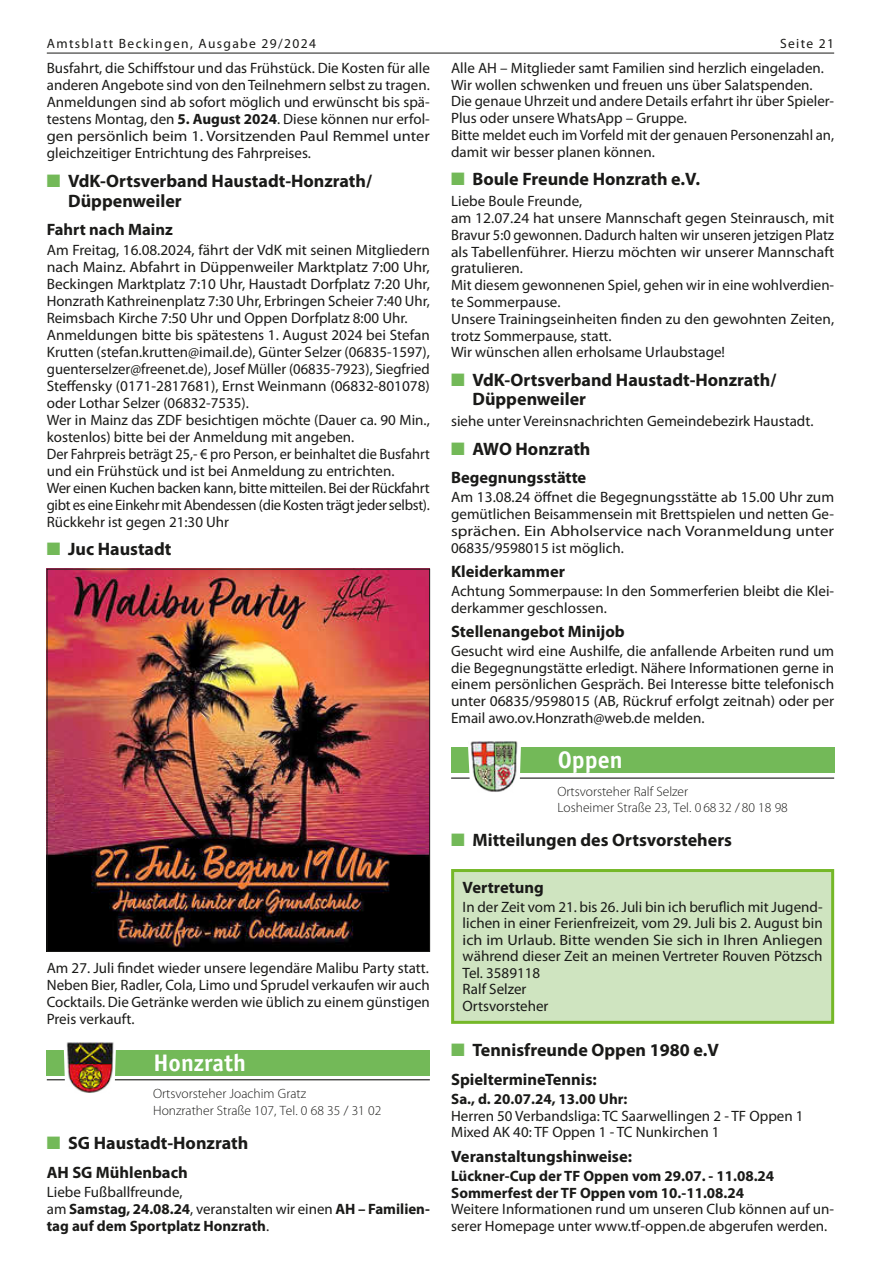
<style>
.page{position:relative;width:881px;height:1263px;background:#fff}
.page>*{position:absolute;margin:0;border:0;box-sizing:border-box;transform-origin:0 0}
.t1{font:700 24px "Officina Sans LT";color:#fff}
.t2{font:700 18px/19.8px "Myriad Pro";color:#1a1a18}
.t3{font:700 16.5px "Myriad Pro";color:#1a1a18}
.t4{font:15px/16.8px "Myriad Pro";color:#1a1a18}
.t5{font:700 15px/17px "Myriad Pro";color:#1a1a18}
.t6{font:300 13.5px/16.2px "Myriad Pro";color:#1a1a18}
.t7{font:13.5px "Myriad Pro";letter-spacing:.1em;color:#1a1a18}
.s1{color:#73b958}
.s2{font-weight:700}
.s3{font-weight:400}
</style>
<div class="page">
<hr style="left:47px;top:53px;width:786px;height:1px;background:#1a1a18">
<div style="left:451px;top:748px;width:382px;height:25px;background:#73b958"></div>
<hr style="left:451px;top:777px;width:382px;height:2px;background:#1a1a18">
<svg style="left:467px;top:747px;width:54px;height:32px"></svg>
<img style="left:468px;top:741px;width:52px;height:51px">
<div style="left:452px;top:870px;width:380px;height:152px;background:#cfe4c0"></div>
<div style="left:451px;top:869px;width:382px;height:155px;border:3px solid #75b828"></div>
<img style="left:49px;top:571px;width:378px;height:379px">
<div style="left:47px;top:569px;width:382px;height:383px;border:1px solid #1a1a18"></div>
<div style="left:47px;top:1050px;width:382px;height:25px;background:#73b958"></div>
<hr style="left:47px;top:1079px;width:382px;height:1px;background:#1a1a18">
<svg style="left:64px;top:1050px;width:52px;height:31px"></svg>
<img style="left:66px;top:1042px;width:48px;height:51px">
<p class="t7" style="left:47px;top:35px;width:270px">Amtsblatt Beckingen, Ausgabe 29/2024</p>
<p class="t7" style="left:779px;top:35px;width:55px">Seite 21</p>
<p class="t4" style="left:451px;top:59px;width:384px">Alle AH – Mitglieder samt Familien sind herzlich eingeladen.<br>Wir wollen schwenken und freuen uns über Salatspenden.<br>Die genaue Uhrzeit und andere Details erfahrt ihr über Spieler-Plus oder unsere WhatsApp – Gruppe.<br>Bitte meldet euch im Vorfeld mit der genauen Personenzahl an, damit wir besser planen können.</p>
<p class="t2" style="left:451px;top:169px;width:250px"><span class="s1">■</span> Boule Freunde Honzrath e.V.</p>
<p class="t4" style="left:451px;top:193px;width:384px">Liebe Boule Freunde,<br>am 12.07.24 hat unsere Mannschaft gegen Steinrausch, mit Bravur 5:0 gewonnen. Dadurch halten wir unseren jetzigen Platz als Tabellenführer. Hierzu möchten wir unserer Mannschaft gratulieren.<br>Mit diesem gewonnenen Spiel, gehen wir in eine wohlverdien&shy;te Sommerpause.<br>Unsere Trainingseinheiten finden zu den gewohnten Zeiten, trotz Sommerpause, statt.<br>Wir wünschen allen erholsame Urlaubstage!</p>
<p class="t2" style="left:472px;top:369px;width:305px;text-indent:-21px"><span class="s1">■</span> VdK-Ortsverband Haustadt-Honzrath/<br>Düppenweiler</p>
<p class="t4" style="left:451px;top:413px;width:364px">siehe unter Vereinsnachrichten Gemeindebezirk Haustadt.</p>
<p class="t2" style="left:451px;top:438px;width:141px"><span class="s1">■</span> AWO Honzrath</p>
<p class="t3" style="left:451px;top:467px;width:137px">Begegnungsstätte</p>
<p class="t4" style="left:451px;top:488px;width:384px;text-align:justify">Am 13.08.24 öffnet die Begegnungsstätte ab 15.00 Uhr zum gemütlichen Beisammensein mit Brettspielen und netten Ge&shy;sprächen. Ein Abholservice nach Voranmeldung unter 06835/9598015 ist möglich.</p>
<p class="t3" style="left:451px;top:561px;width:115px">Kleiderkammer</p>
<p class="t4" style="left:451px;top:582px;width:384px">Achtung Sommerpause: In den Sommerferien bleibt die Klei&shy;derkammer geschlossen.</p>
<p class="t3" style="left:451px;top:621px;width:175px">Stellenangebot Minijob</p>
<p class="t4" style="left:451px;top:642px;width:384px;text-align:justify">Gesucht wird eine Aushilfe, die anfallende Arbeiten rund um die Begegnungstätte erledigt. Nähere Informationen gerne in einem persönlichen Gespräch. Bei Interesse bitte telefonisch unter 06835/9598015 (AB, Rückruf erfolgt zeitnah) oder per Email awo.ov.Honzrath@web.de melden.</p>
<p class="t4" style="left:47px;top:59px;width:384px;text-align:justify">Busfahrt, die Schiffstour und das Frühstück. Die Kosten für alle anderen Angebote sind von den Teilnehmern selbst zu tragen.<br>Anmeldungen sind ab sofort möglich und erwünscht bis spä&shy;testens Montag, den <span class="s2">5. August 2024</span>. Diese können nur erfol&shy;gen persönlich beim 1. Vorsitzenden Paul Remmel unter gleichzeitiger Entrichtung des Fahrpreises.</p>
<p class="t2" style="left:68px;top:170px;width:305px;text-indent:-21px"><span class="s1">■</span> VdK-Ortsverband Haustadt-Honzrath/<br>Düppenweiler</p>
<p class="t3" style="left:47px;top:219px;width:127px">Fahrt nach Mainz</p>
<p class="t4" style="left:47px;top:241px;width:384px">Am Freitag, 16.08.2024, fährt der VdK mit seinen Mitgliedern nach Mainz. Abfahrt in Düppenweiler Marktplatz 7:00 Uhr, Beckingen Marktplatz 7:10 Uhr, Haustadt Dorfplatz 7:20 Uhr, Honzrath Kathreinenplatz 7:30 Uhr, Erbringen Scheier 7:40 Uhr, Reimsbach Kirche 7:50 Uhr und Oppen Dorfplatz 8:00 Uhr.<br>Anmeldungen bitte bis spätestens 1. August 2024 bei Stefan Krutten (stefan.krutten@imail.de), Günter Selzer (06835-1597), guenterselzer@freenet.de), Josef Müller (06835-7923), Siegfried Steffensky (0171-2817681), Ernst Weinmann (06832-801078) oder Lothar Selzer (06832-7535).<br>Wer in Mainz das ZDF besichtigen möchte (Dauer ca. 90 Min., kostenlos) bitte bei der Anmeldung mit angeben.<br>Der Fahrpreis beträgt 25,- € pro Person, er beinhaltet die Busfahrt und ein Frühstück und ist bei Anmeldung zu entrichten.<br>Wer einen Kuchen backen kann, bitte mitteilen. Bei der Rückfahrt gibt es eine Einkehr mit Abendessen (die Kosten trägt jeder selbst).<br>Rückkehr ist gegen 21:30 Uhr</p>
<p class="t2" style="left:47px;top:539px;width:126px"><span class="s1">■</span> Juc Haustadt</p>
<h1 class="t1" style="left:557px;top:745px;width:66px">Oppen</h1>
<p class="t4" style="left:47px;top:959px;width:384px;text-align:justify">Am 27. Juli findet wieder unsere legendäre Malibu Party statt.<br>Neben Bier, Radler, Cola, Limo und Sprudel verkaufen wir auch Cocktails. Die Getränke werden wie üblich zu einem günstigen Preis verkauft.</p>
<h1 class="t1" style="left:153px;top:1048px;width:94px">Honzrath</h1>
<p class="t6" style="left:153px;top:1086px;width:229px">Ortsvorsteher Joachim Gratz<br>Honzrather Straße 107, Tel. 0 68 35 / 31 02</p>
<p class="t2" style="left:47px;top:1132px;width:203px"><span class="s1">■</span> SG Haustadt-Honzrath</p>
<p class="t3" style="left:47px;top:1161px;width:142px">AH SG Mühlenbach</p>
<p class="t5" style="left:47px;top:1183px;width:384px"><span class="s3">Liebe Fußballfreunde,<br>am</span> Samstag, 24.08.24<span class="s3">, veranstalten wir einen</span> AH – Familien&shy;tag auf dem Sportplatz Honzrath<span class="s3">.</span></p>
<p class="t6" style="left:557px;top:783px;width:232px">Ortsvorsteher Ralf Selzer<br>Losheimer Straße 23, Tel. 0 68 32 / 80 18 98</p>
<p class="t2" style="left:451px;top:829px;width:282px"><span class="s1">■</span> Mitteilungen des Ortsvorstehers</p>
<p class="t3" style="left:462px;top:876px;width:83px">Vertretung</p>
<p class="t4" style="left:462px;top:898px;width:361px">In der Zeit vom 21. bis 26. Juli bin ich beruflich mit Jugend&shy;lichen in einer Ferienfreizeit, vom 29. Juli bis 2. August bin ich im Urlaub. Bitte wenden Sie sich in Ihren Anliegen während dieser Zeit an meinen Vertreter Rouven Pötzsch Tel. 3589118<br>Ralf Selzer<br>Ortsvorsteher</p>
<p class="t2" style="left:451px;top:1040px;width:269px"><span class="s1">■</span> Tennisfreunde Oppen 1980 e.V</p>
<p class="t3" style="left:451px;top:1069px;width:147px">SpieltermineTennis:</p>
<p class="t5" style="left:451px;top:1090px;width:178px">Sa., d. 20.07.24, 13.00 Uhr:</p>
<p class="t4" style="left:451px;top:1107px;width:354px">Herren 50 Verbandsliga: TC Saarwellingen 2 - TF Oppen 1<br>Mixed AK 40: TF Oppen 1 - TC Nunkirchen 1</p>
<p class="t3" style="left:451px;top:1145px;width:182px">Veranstaltungshinweise:</p>
<p class="t5" style="left:451px;top:1167px;width:324px">Lückner-Cup der TF Oppen vom 29.07. - 11.08.24<br>Sommerfest der TF Oppen vom 10.-11.08.24</p>
<p class="t4" style="left:451px;top:1200px;width:384px">Weitere Informationen rund um unseren Club können auf un&shy;serer Homepage unter www.tf-oppen.de abgerufen werden.</p>
</div>
